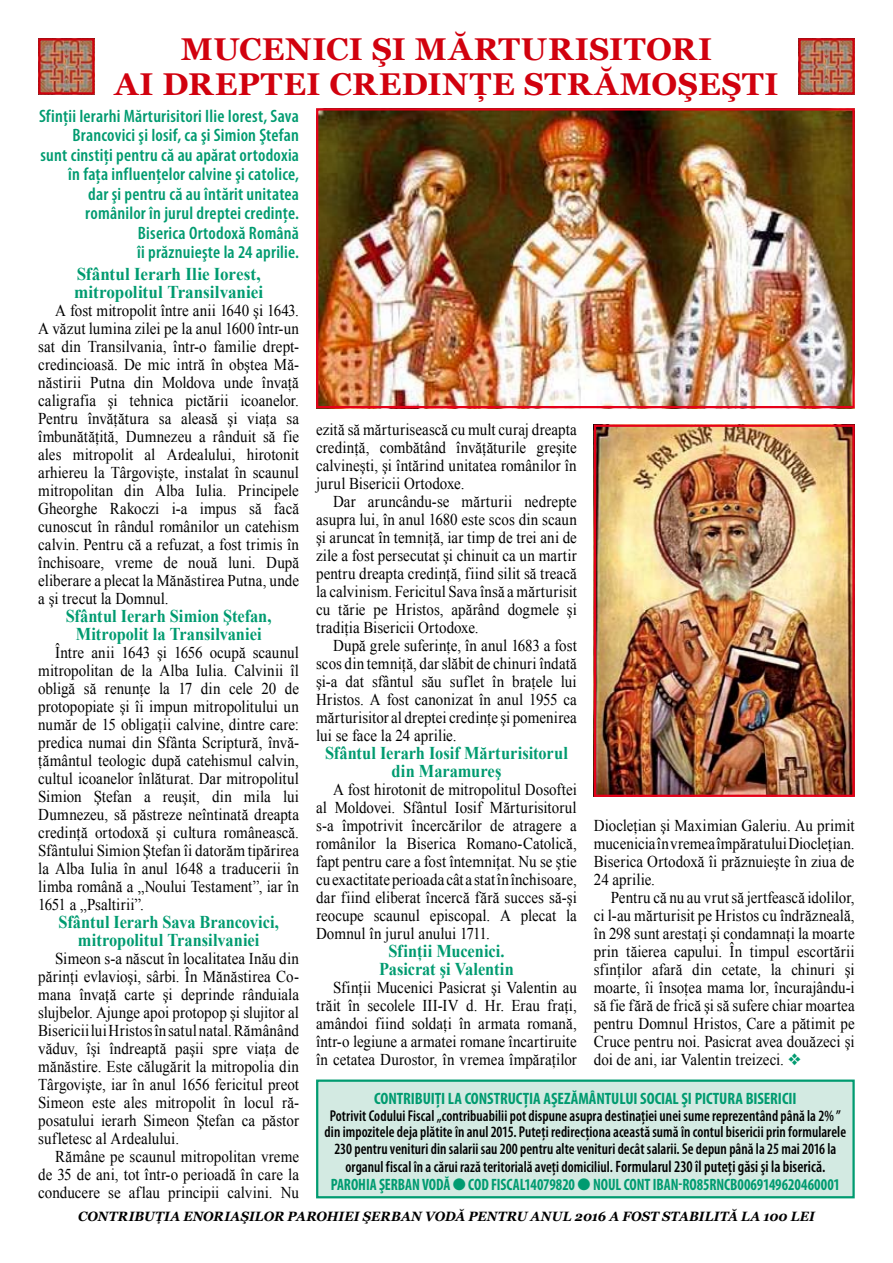
<style>
.page{position:relative;width:893px;height:1263px;background:#fff}
.page>*{position:absolute;margin:0;border:0;box-sizing:border-box;transform-origin:0 0}
.t1{font:700 31.5px/34.5px "Georgia";letter-spacing:.025em;color:#d1010e;text-align:center}
.t2{font:600 condensed 18px/19.5px "Myriad Pro";letter-spacing:.015em;color:#009b70;text-align:right}
.t3{font:700 18px/18px "Times New Roman";color:#009b70;text-align:center;scale:.91 1}
.t4{font:700 18px/18px "Times New Roman";color:#009b70;scale:.95 1}
.t5{font:16.5px/18px "Times New Roman";letter-spacing:.005em;color:#000;text-align:justify;scale:.91 1}
.t6{font:700 condensed 16.5px "Myriad Pro";letter-spacing:-.005em;color:#009b70;scale:.92 1}
.t7{font:700 condensed 16.5px "Myriad Pro";letter-spacing:-.005em;color:#009b70}
.t8{font:600 condensed 15.75px/16.5px "Myriad Pro";letter-spacing:.005em;color:#000;text-align:center;scale:.93 1}
.t9{font:italic 700 13.5px "Georgia";letter-spacing:-.005em;color:#000;scale:.95 1}
.s1{font-size:16.5px}
.s2{color:#009b70}
</style>
<div class="page">
<img style="left:41px;top:41px;width:51px;height:51px">
<div style="left:38px;top:38px;width:57px;height:57px;border:2px solid #d1010e"></div>
<img style="left:801px;top:41px;width:51px;height:51px">
<div style="left:798px;top:38px;width:57px;height:57px;border:2px solid #d1010e"></div>
<img style="left:597px;top:428px;width:255px;height:366px">
<div style="left:594px;top:425px;width:261px;height:372px;border:2px solid #e60019"></div>
<img style="left:319px;top:111px;width:533px;height:294px">
<div style="left:316px;top:108px;width:539px;height:300px;border:2px solid #e60019"></div>
<div style="left:317px;top:1081px;width:537px;height:116px;background:#d3eae2"></div>
<div style="left:316px;top:1079px;width:539px;height:119px;border:2px solid #009b70"></div>
<h1 class="t1" style="left:114px;top:32px;width:666px">MUCENICI ŞI MĂRTURISITORI<br>AI DREPTEI CREDINŢE STRĂMOŞEŞTI</h1>
<p class="t2" style="left:39px;top:105px;width:262px">Sfinţii Ierarhi Mărturisitori Ilie Iorest, Sava Brancovici şi Iosif, ca şi Simion Ştefan<br>sunt cinstiţi pentru că au apărat ortodoxia în faţa influenţelor calvine şi catolice,<br>dar şi pentru că au întărit unitatea românilor în jurul dreptei credinţe.<br>Biserica Ortodoxă Română<br>îi prăznuieşte la 24 aprilie.</p>
<p class="t4" style="left:74px;top:265px;width:201px">Sfântul Ierarh Ilie Iorest, mitropolitul Transilvaniei</p>
<p class="t5" style="left:38px;top:301px;width:288px;text-indent:17px">A fost mitropolit între anii 1640 şi 1643.<br>A văzut lumina zilei pe la anul 1600 într-un sat din Transilvania, într-o familie drept&shy;credincioasă. De mic intră în obştea Mă&shy;năstirii Putna din Moldova unde învaţă caligrafia şi tehnica pictării icoanelor.<br>Pentru învăţătura sa aleasă şi viaţa sa îmbunătăţită, Dumnezeu a rânduit să fie ales mitropolit al Ardealului, hirotonit arhiereu la Târgovişte, instalat în scaunul mitropolitan din Alba Iulia. Principele Gheorghe Rakoczi i-a impus să facă cunoscut în rândul românilor un catehism calvin. Pentru că a refuzat, a fost trimis în închisoare, vreme de nouă luni. După eliberare a plecat la Mănăstirea Putna, unde a şi trecut la Domnul.</p>
<p class="t3" style="left:66px;top:607px;width:228px">Sfântul Ierarh Simion Ştefan,<br>Mitropolit la Transilvaniei</p>
<p class="t5" style="left:38px;top:643px;width:288px;text-indent:17px">Între anii 1643 şi 1656 ocupă scaunul mitropolitan de la Alba Iulia. Calvinii îl obligă să renunţe la 17 din cele 20 de protopopiate şi îi impun mitropolitului un număr de 15 obligaţii calvine, dintre care: predica numai din Sfânta Scriptură, învă&shy;ţământul teologic după catehismul calvin, cultul icoanelor înlăturat. Dar mitropolitul Simion Ştefan a reuşit, din mila lui Dumnezeu, să păstreze neîntinată dreapta credinţă ortodoxă şi cultura românească.<br>Sfântului Simion Ştefan îi datorăm tipărirea la Alba Iulia în anul 1648 a traducerii în limba română a „Noului Testament”, iar în 1651 a „Psaltirii”.</p>
<p class="t3" style="left:58px;top:913px;width:244px">Sfântul Ierarh Sava Brancovici, mitropolitul Transilvaniei</p>
<p class="t5" style="left:38px;top:949px;width:288px;text-indent:17px">Simeon s-a născut în localitatea Inău din părinţi evlavioşi, sârbi. În Mănăstirea Co&shy;mana învaţă carte şi deprinde rânduiala slujbelor. Ajunge apoi protopop şi slujitor al Bisericii lui Hristos în satul natal. Rămânând văduv, îşi îndreaptă paşii spre viaţa de mănăstire. Este călugărit la mitropolia din Târgovişte, iar în anul 1656 fericitul preot Simeon este ales mitropolit în locul ră&shy;posatului ierarh Simeon Ştefan ca păstor sufletesc al Ardealului.</p>
<p class="t5" style="left:38px;top:1147px;width:288px;text-indent:17px">Rămâne pe scaunul mitropolitan vreme de 35 de ani, tot într-o perioadă în care la conducere se aflau principii calvini. Nu</p>
<p class="t5" style="left:316px;top:420px;width:288px">ezită să mărturisească cu mult curaj dreapta credinţă, combătând învăţăturile greşite calvineşti, şi întărind unitatea românilor în jurul Bisericii Ortodoxe.</p>
<p class="t5" style="left:316px;top:492px;width:288px;text-indent:17px">Dar aruncându-se mărturii nedrepte asupra lui, în anul 1680 este scos din scaun şi aruncat în temniţă, iar timp de trei ani de zile a fost persecutat şi chinuit ca un martir pentru dreapta credinţă, fiind silit să treacă la calvinism. Fericitul Sava însă a mărturisit cu tărie pe Hristos, apărând dogmele şi tradiţia Bisericii Ortodoxe.</p>
<p class="t5" style="left:316px;top:636px;width:288px;text-indent:17px">După grele suferinţe, în anul 1683 a fost scos din temniţă, dar slăbit de chinuri îndată şi-a dat sfântul său suflet în braţele lui Hristos. A fost canonizat în anul 1955 ca mărturisitor al dreptei credinţe şi pomenirea lui se face la 24 aprilie.</p>
<p class="t3" style="left:325px;top:744px;width:268px">Sfântul Ierarh Iosif Mărturisitorul din Maramureş</p>
<p class="t5" style="left:316px;top:780px;width:288px;text-indent:17px">A fost hirotonit de mitropolitul Dosoftei al Moldovei. Sfântul Iosif Mărturisitorul s‑a împotrivit încercărilor de atragere a românilor la Biserica Romano-Catolică, fapt pentru care a fost întemniţat. Nu se ştie cu exactitate perioada cât a stat în închisoare, dar fiind eliberat încercă fără succes să-şi reocupe scaunul episcopal. A plecat la Domnul în jurul anului 1711.</p>
<p class="t3" style="left:379px;top:942px;width:149px">Sfinţii Mucenici.<br>Pasicrat şi Valentin</p>
<p class="t5" style="left:316px;top:978px;width:288px;text-indent:17px">Sfinţii Mucenici Pasicrat şi Valentin au trăit în secolele III-IV d. Hr. Erau fraţi, amândoi fiind soldaţi în armata romană, într-o legiune a armatei romane încartiruite în cetatea Durostor, în vremea împăraţilor</p>
<p class="t7" style="left:374px;top:1088px;width:424px">CONTRIBUIŢI LA CONSTRUCŢIA AŞEZĂMÂNTULUI SOCIAL ŞI PICTURA BISERICII</p>
<p class="t8" style="left:325px;top:1107px;width:562px">Potrivit Codului Fiscal „contribuabilii pot dispune asupra destinaţiei unei sume reprezentând până la 2% ” din impozitele deja plătite în anul 2015. Puteţi redirecţiona această sumă în contul bisericii prin formularele<br>230 pentru venituri din salarii sau 200 pentru alte venituri decât salarii. Se depun până la 25 mai 2016 la</p>
<p class="t8" style="left:345px;top:1158px;width:517px">organul fiscal în a cărui rază teritorială aveţi domiciliul. <span class="s1">Formularul 230 îl puteţi găsi şi la biserică.</span></p>
<p class="t6" style="left:331px;top:1174px;width:294px">PAROHIA ŞERBAN VODĂ ● COD FISCAL14079820 ●NOUL</p>
<p class="t6" style="left:624px;top:1174px;width:237px">CONT IBAN -RO85RNCB0069149620460001</p>
<p class="t5" style="left:594px;top:816px;width:288px">Diocleţian şi Maximian Galeriu. Au primit mucenicia în vremea împăratului Diocleţian.<br>Biserica Ortodoxă îi prăznuieşte în ziua de 24 aprilie.</p>
<p class="t5" style="left:594px;top:888px;width:288px;text-indent:17px">Pentru că nu au vrut să jertfească idolilor, ci l-au mărturisit pe Hristos cu îndrăzneală, în 298 sunt arestaţi şi condamnaţi la moarte prin tăierea capului. În timpul escortării sfinţilor afară din cetate, la chinuri şi moarte, îi însoţea mama lor, încurajându-i să fie fără de frică şi să sufere chiar moartea pentru Domnul Hristos, Care a pătimit pe Cruce pentru noi. Pasicrat avea douăzeci şi doi de ani, iar Valentin treizeci. <span class="s2">❖</span></p>
<p class="t9" style="left:78px;top:1208px;width:12px">CON</p>
<p class="t9" style="left:109px;top:1208px;width:90px">TRIBUŢIA ENORIA</p>
<p class="t9" style="left:241px;top:1208px;width:20px">ŞILOR</p>
<p class="t9" style="left:288px;top:1208px;width:22px">PARO</p>
<p class="t9" style="left:327px;top:1208px;width:126px">HIEI ŞER BAN VODĂ</p>
<p class="t9" style="left:468px;top:1208px;width:78px">PEN TRU ANUL</p>
<p class="t9" style="left:575px;top:1208px;width:238px">2016 A FOST STABILITĂ LA 100 LEI</p>
</div>
